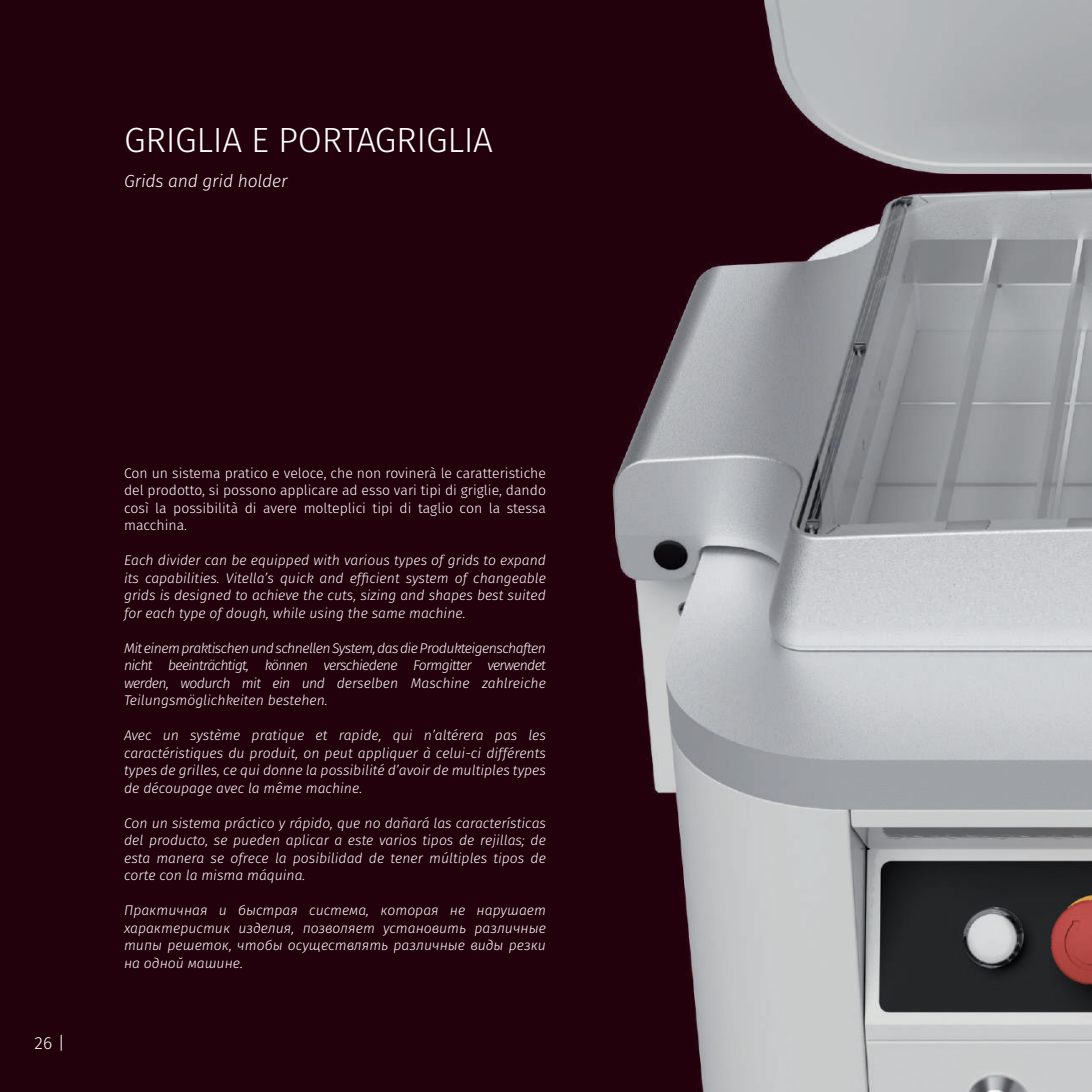
<style>
.page{position:relative;width:1092px;height:1092px;background:#fff}
.page>*{position:absolute;margin:0;border:0;box-sizing:border-box;transform-origin:0 0}
.t1{font:300 35px "Fira Sans";letter-spacing:-.01em;color:#fff}
.t2{font:italic 300 17.5px "Fira Sans";letter-spacing:-.01em;color:#fff}
.t3{font:300 17.5px "Fira Sans";color:#fff}
.t4{font:italic 300 14px/17.5px "Fira Sans";color:#fff;text-align:justify}
.t5{font:300 14px/17.5px "Fira Sans";color:#fff;text-align:justify}
</style>
<div class="page">
<img style="left:0;top:0;width:1091px;height:1091px">
<h1 class="t1" style="left:124px;top:114px;width:370px">GRIGLIA E PORTAGRIGLIA</h1>
<p class="t2" style="left:124px;top:168px;width:165px">Grids and grid holder</p>
<p class="t3" style="left:34px;top:1030px;width:32px">26 |</p>
<p class="t5" style="left:124px;top:464px;width:423px">Con un sistema pratico e veloce, che non rovinerà le caratteristiche del prodotto, si possono applicare ad esso vari tipi di griglie, dando così la possibilità di avere molteplici tipi di taglio con la stessa macchina.</p>
<p class="t4" style="left:124px;top:551px;width:423px">Each divider can be equipped with various types of grids to expand its capabilities. Vitella’s quick and efficient system of changeable grids is designed to achieve the cuts, sizing and shapes best suited for each type of dough, while using the same machine.</p>
<p class="t4" style="left:124px;top:639px;width:423px">Mit einem praktischen und schnellen System, das die Produkteigenschaften nicht beeinträchtigt, können verschiedene Formgitter verwendet werden, wodurch mit ein und derselben Maschine zahlreiche Teilungsmöglichkeiten bestehen.</p>
<p class="t4" style="left:124px;top:726px;width:423px">Avec un système pratique et rapide, qui n’altérera pas les caractéristiques du produit, on peut appliquer à celui-ci différents types de grilles, ce qui donne la possibilité d’avoir de multiples types de découpage avec la même machine.</p>
<p class="t4" style="left:124px;top:814px;width:423px">Con un sistema práctico y rápido, que no dañará las características del producto, se pueden aplicar a este varios tipos de rejillas; de esta manera se ofrece la posibilidad de tener múltiples tipos de corte con la misma máquina.</p>
<p class="t4" style="left:124px;top:901px;width:423px">Практичная и быстрая система, которая не нарушает характеристик изделия, позволяет установить различные типы решеток, чтобы осуществлять различные виды резки на одной машине.</p>
</div>
